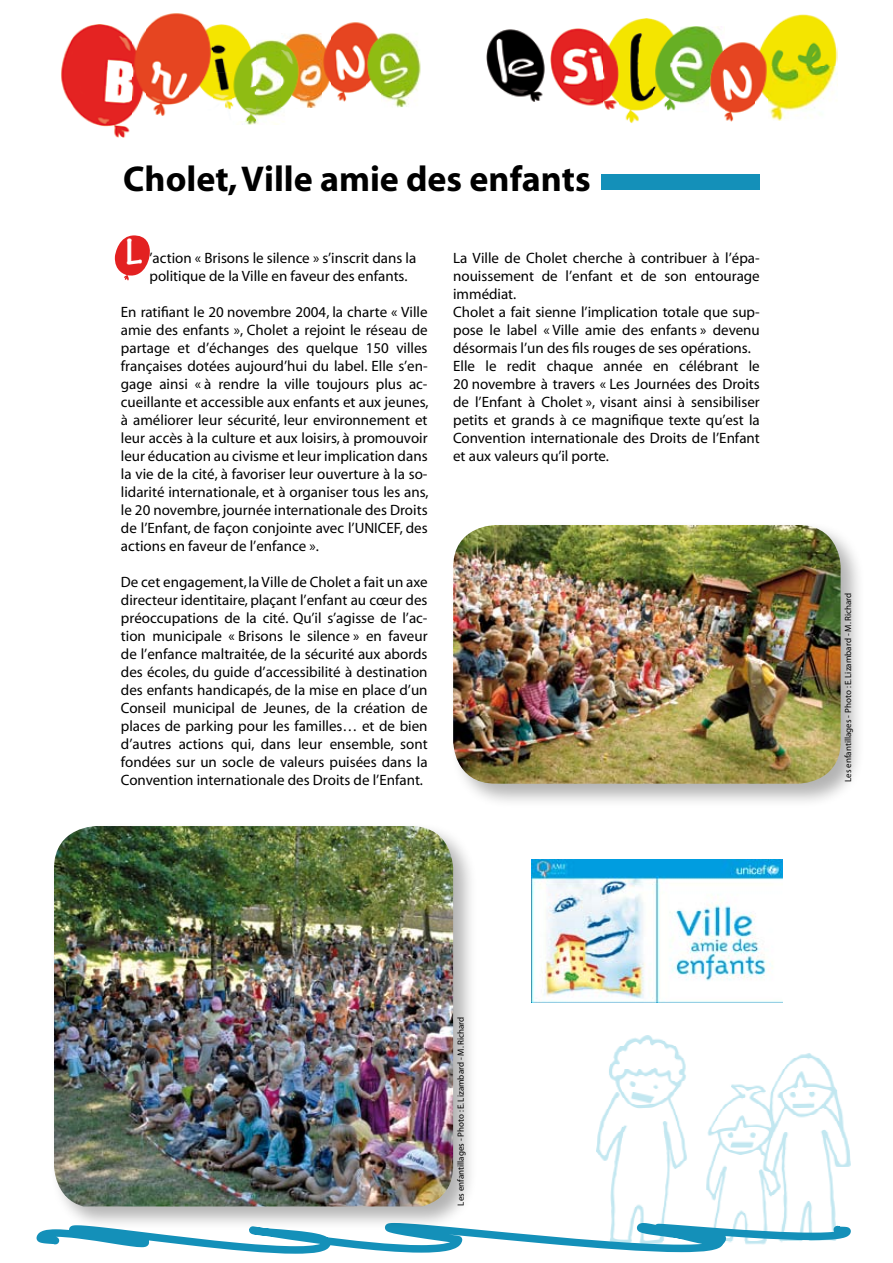
<style>
.page{position:relative;width:893px;height:1263px;background:#fff}
.page>*{position:absolute;margin:0;border:0;box-sizing:border-box;transform-origin:0 0}
.t1{font:700 39.6px "Tekton Pro";color:#fff}
.t2{font:700 36px "Myriad";color:#000}
.t3{font:15px/18px "Myriad";color:#000}
.t4{font:9px "Myriad";color:#000}
</style>
<div class="page">
<img style="left:596px;top:1035px;width:254px;height:188px">
<svg style="left:37px;top:1223px;width:814px;height:31px"></svg>
<img style="left:764px;top:14px;width:74px;height:53px">
<img style="left:767px;top:67px;width:71px;height:53px">
<img style="left:618px;top:18px;width:49px;height:106px">
<img style="left:486px;top:29px;width:59px;height:73px">
<img style="left:551px;top:28px;width:67px;height:82px">
<img style="left:653px;top:26px;width:69px;height:86px">
<img style="left:724px;top:42px;width:31px;height:80px">
<img style="left:755px;top:40px;width:12px;height:62px">
<img style="left:709px;top:40px;width:16px;height:72px">
<img style="left:282px;top:33px;width:41px;height:75px">
<img style="left:330px;top:22px;width:45px;height:80px">
<img style="left:323px;top:39px;width:7px;height:54px">
<img style="left:381px;top:33px;width:39px;height:74px">
<img style="left:366px;top:33px;width:15px;height:69px">
<img style="left:61px;top:25px;width:71px;height:75px">
<img style="left:68px;top:100px;width:64px;height:38px">
<img style="left:213px;top:24px;width:34px;height:48px">
<img style="left:213px;top:72px;width:20px;height:38px">
<img style="left:145px;top:13px;width:58px;height:103px">
<img style="left:132px;top:30px;width:13px;height:84px">
<img style="left:190px;top:24px;width:23px;height:92px">
<img style="left:244px;top:40px;width:40px;height:85px">
<img style="left:282px;top:40px;width:17px;height:68px">
<img style="left:233px;top:39px;width:22px;height:81px">
<svg style="left:114px;top:235px;width:36px;height:45px"></svg>
<div style="left:601px;top:174px;width:159px;height:16px;background:#1490b9"></div>
<div style="left:50px;top:822px;width:427px;height:408px;background:#000;opacity:.3"></div>
<img style="left:54px;top:826px;width:399px;height:380px">
<div style="left:449px;top:521px;width:415px;height:286px;background:#000;opacity:.3"></div>
<img style="left:453px;top:525px;width:388px;height:259px">
<img style="left:531px;top:859px;width:251px;height:144px">
<h2 class="t2" style="left:123px;top:160px;width:469px">Cholet, Ville amie des enfants</h2>
<h1 class="t1" style="left:125px;top:228px;width:19px">L</h1>
<p class="t3" style="left:149px;top:249px;width:268px">’action « Brisons le silence » s’inscrit dans la politique de la Ville en faveur des enfants.</p>
<p class="t3" style="left:121px;top:303px;width:309px;text-align:justify">En ratifiant le 20 novembre 2004, la charte « Ville amie des enfants », Cholet a rejoint le réseau de partage et d’échanges des quelque 150 villes françaises dotées aujourd’hui du label. Elle s’en&shy;gage ainsi « à rendre la ville toujours plus ac&shy;cueillante et accessible aux enfants et aux jeunes, à améliorer leur sécurité, leur environnement et leur accès à la culture et aux loisirs, à promouvoir leur éducation au civisme et leur implication dans la vie de la cité, à favoriser leur ouverture à la so&shy;lidarité internationale, et à organiser tous les ans, le 20 novembre, journée internationale des Droits de l’Enfant, de façon conjointe avec l’UNICEF, des actions en faveur de l’enfance ».</p>
<p class="t3" style="left:121px;top:573px;width:308px;text-align:justify">De cet engagement, la Ville de Cholet a fait un axe directeur identitaire, plaçant l’enfant au cœur des préoccupations de la cité. Qu’il s’agisse de l’ac&shy;tion municipale « Brisons le silence » en faveur de l’enfance maltraitée, de la sécurité aux abords des écoles, du guide d’accessibilité à destination des enfants handicapés, de la mise en place d’un Conseil municipal de Jeunes, de la création de places de parking pour les familles… et de bien d’autres actions qui, dans leur ensemble, sont fondées sur un socle de valeurs puisées dans la Convention internationale des Droits de l’Enfant.</p>
<p class="t3" style="left:453px;top:249px;width:308px">La Ville de Cholet cherche à contribuer à l’épa&shy;nouissement de l’enfant et de son entourage immédiat.<br>Cholet a fait sienne l’implication totale que sup&shy;pose le label « Ville amie des enfants » devenu désormais l’un des fils rouges de ses opérations.<br>Elle le redit chaque année en célébrant le 20 novembre à travers « Les Journées des Droits de l’Enfant à Cholet », visant ainsi à sensibiliser petits et grands à ce magnifique texte qu’est la Convention internationale des Droits de l’Enfant et aux valeurs qu’il porte.</p>
<p class="t4" style="left:844px;top:782px;width:190px;rotate:-90deg">Les enfantillages - Photo : E. Lizambard - M. Richard</p>
<p class="t4" style="left:456px;top:1205px;width:190px;rotate:-90deg">Les enfantillages - Photo : E. Lizambard - M. Richard</p>
</div>
